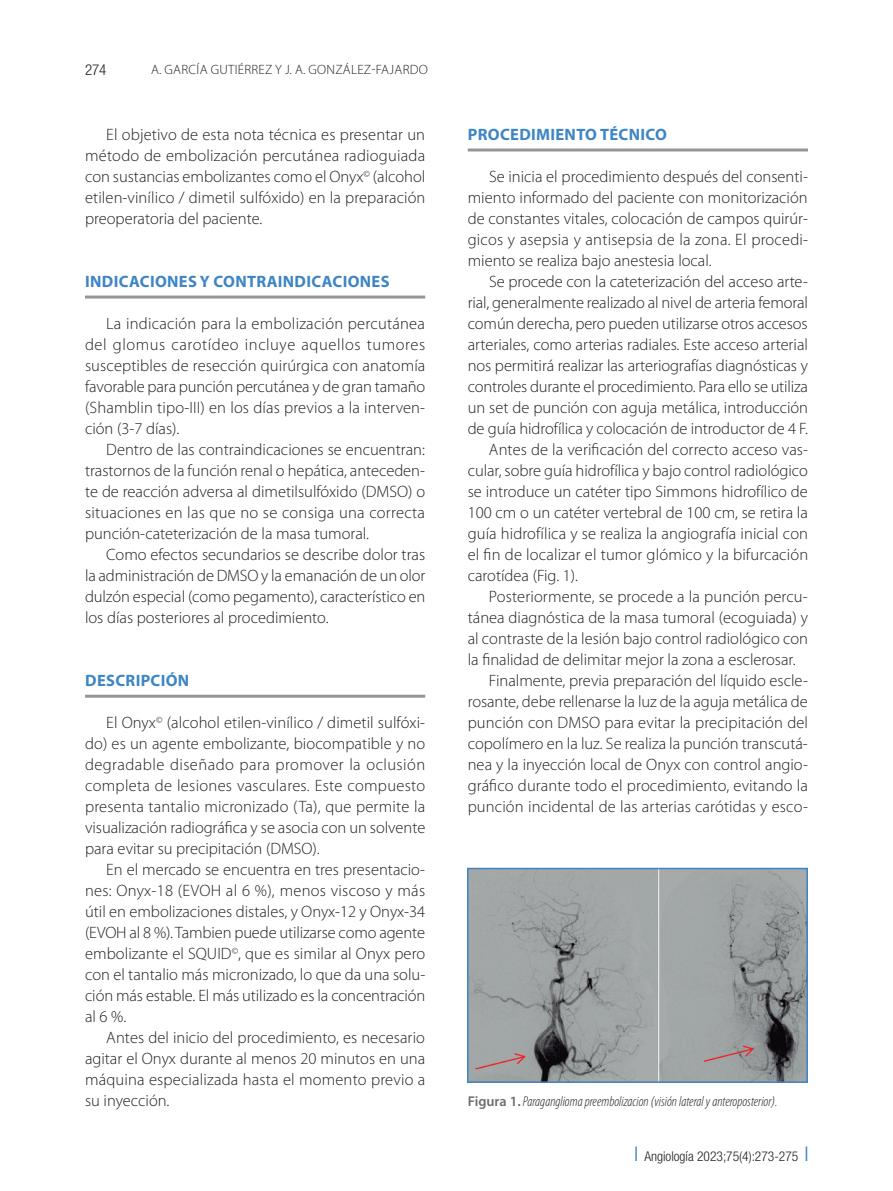
<style>
.page{position:relative;width:893px;height:1191px;background:#fff}
.page>*{position:absolute;margin:0;border:0;box-sizing:border-box;transform-origin:0 0}
.t1{font:300 16.5px/21px "Myriad Pro";color:#231f20;text-align:justify}
.t2{font:700 16.5px "Myriad Pro";letter-spacing:.02em;color:#3e85c5}
.t3{font:300 condensed 15px "Helvetica Neue LT Std";color:#231f20}
.t4{font:italic 300 condensed 14.25px "Myriad Pro";color:#231f20}
.t5{font:300 13.5px "Myriad Pro";letter-spacing:.02em;color:#231f20}
.t6{font:300 condensed 13.5px "Helvetica Neue LT Std";color:#231f20}
.s1{font-weight:600;font-style:normal;font-stretch:normal;color:#6c6d70}
.s2{color:#3e85c5}
</style>
<div class="page">
<hr style="left:85px;top:295px;width:340px;height:3px;background:#939598">
<hr style="left:85px;top:694px;width:340px;height:3px;background:#939598">
<hr style="left:468px;top:148px;width:340px;height:3px;background:#939598">
<img style="left:470px;top:870px;width:335px;height:209px">
<div style="left:467px;top:867px;width:341px;height:215px;border:2px solid #3e85c5"></div>
<p class="t3" style="left:85px;top:61px;width:23px">274</p>
<p class="t5" style="left:151px;top:62px;width:278px">A. GARCÍA GUTIÉRREZ Y J. A. GONZÁLEZ-FAJARDO</p>
<p class="t1" style="left:85px;top:124px;width:342px;text-indent:21px">El objetivo de esta nota técnica es presentar un método de embolización percutánea radioguiada con sustancias embolizantes como el Onyx<sup>©</sup> (alcohol etilen-vinílico / dimetil sulfóxido) en la preparación preoperatoria del paciente.</p>
<p class="t2" style="left:85px;top:272px;width:306px">INDICACIONES Y CONTRAINDICACIONES</p>
<p class="t1" style="left:85px;top:313px;width:342px;text-indent:21px">La indicación para la embolización percutánea del glomus carotídeo incluye aquellos tumores susceptibles de resección quirúrgica con anatomía favorable para punción percutánea y de gran tamaño (Shamblin tipo-III) en los días previos a la interven&shy;ción (3-7 días).</p>
<p class="t1" style="left:85px;top:439px;width:342px;text-indent:21px">Dentro de las contraindicaciones se encuentran: trastornos de la función renal o hepática, anteceden&shy;te de reacción adversa al dimetilsulfóxido (DMSO) o situaciones en las que no se consiga una correcta punción-cateterización de la masa tumoral.</p>
<p class="t1" style="left:85px;top:544px;width:342px;text-indent:21px">Como efectos secundarios se describe dolor tras la administración de DMSO y la emanación de un olor dulzón especial (como pegamento), característico en los días posteriores al procedimiento.</p>
<p class="t2" style="left:85px;top:671px;width:106px">DESCRIPCIÓN</p>
<p class="t1" style="left:85px;top:712px;width:342px;text-indent:21px">El Onyx<sup>©</sup> (alcohol etilen-vinílico / dimetil sulfóxi&shy;do) es un agente embolizante, biocompatible y no degradable diseñado para promover la oclusión completa de lesiones vasculares. Este compuesto presenta tantalio micronizado (Ta), que permite la visualización radiográfica y se asocia con un solvente para evitar su precipitación (DMSO).</p>
<p class="t1" style="left:85px;top:859px;width:342px;text-indent:21px">En el mercado se encuentra en tres presentacio&shy;nes: Onyx-18 (EVOH al 6 %), menos viscoso y más útil en embolizaciones distales, y Onyx-12 y Onyx-34 (EVOH al 8 %). Tambien puede utilizarse como agente embolizante el SQUID<sup>©</sup>, que es similar al Onyx pero con el tantalio más micronizado, lo que da una solu&shy;ción más estable. El más utilizado es la concentración al 6 %.</p>
<p class="t1" style="left:85px;top:1027px;width:342px;text-indent:21px">Antes del inicio del procedimiento, es necesario agitar el Onyx durante al menos 20 minutos en una máquina especializada hasta el momento previo a su inyección.</p>
<p class="t2" style="left:468px;top:125px;width:201px">PROCEDIMIENTO TÉCNICO</p>
<p class="t1" style="left:468px;top:166px;width:342px;text-indent:21px">Se inicia el procedimiento después del consenti&shy;miento informado del paciente con monitorización de constantes vitales, colocación de campos quirúr&shy;gicos y asepsia y antisepsia de la zona. El procedi&shy;miento se realiza bajo anestesia local.</p>
<p class="t1" style="left:489px;top:271px;width:320px">Se procede con la cateterización del acceso arte-</p>
<p class="t1" style="left:468px;top:292px;width:342px">rial, generalmente realizado al nivel de arteria femoral</p>
<p class="t1" style="left:468px;top:313px;width:341px">común derecha, pero pueden utilizarse otros accesos</p>
<p class="t1" style="left:468px;top:334px;width:342px">arteriales, como arterias radiales. Este acceso arterial</p>
<p class="t1" style="left:468px;top:355px;width:342px">nos permitirá realizar las arteriografías diagnósticas y</p>
<p class="t1" style="left:468px;top:376px;width:342px">controles durante el procedimiento. Para ello se utiliza</p>
<p class="t1" style="left:468px;top:397px;width:342px">un set de punción con aguja metálica, introducción</p>
<p class="t1" style="left:468px;top:418px;width:342px">de guía hidrofílica y colocación de introductor de 4 F.</p>
<p class="t1" style="left:489px;top:439px;width:321px">Antes de la verificación del correcto acceso vas-</p>
<p class="t1" style="left:468px;top:460px;width:342px">cular, sobre guía hidrofílica y bajo control radiológico</p>
<p class="t1" style="left:468px;top:481px;width:342px">se introduce un catéter tipo Simmons hidrofílico de</p>
<p class="t1" style="left:468px;top:502px;width:342px">100 cm o un catéter vertebral de 100 cm, se retira la</p>
<p class="t1" style="left:468px;top:523px;width:342px">guía hidrofílica y se realiza la angiografía inicial con</p>
<p class="t1" style="left:468px;top:544px;width:342px">el fin de localizar el tumor glómico y la bifurcación</p>
<p class="t1" style="left:468px;top:565px;width:112px">carotídea (Fig. 1).</p>
<p class="t1" style="left:489px;top:586px;width:320px">Posteriormente, se procede a la punción percu-</p>
<p class="t1" style="left:468px;top:607px;width:342px">tánea diagnóstica de la masa tumoral (ecoguiada) y</p>
<p class="t1" style="left:468px;top:628px;width:342px">al contraste de la lesión bajo control radiológico con</p>
<p class="t1" style="left:468px;top:649px;width:329px">la finalidad de delimitar mejor la zona a esclerosar.</p>
<p class="t1" style="left:489px;top:670px;width:320px">Finalmente, previa preparación del líquido escle-</p>
<p class="t1" style="left:468px;top:691px;width:342px">rosante, debe rellenarse la luz de la aguja metálica de</p>
<p class="t1" style="left:468px;top:712px;width:342px">punción con DMSO para evitar la precipitación del</p>
<p class="t1" style="left:468px;top:733px;width:342px">copolímero en la luz. Se realiza la punción transcutá-</p>
<p class="t1" style="left:468px;top:754px;width:342px">nea y la inyección local de Onyx con control angio-</p>
<p class="t1" style="left:468px;top:775px;width:342px">gráfico durante todo el procedimiento, evitando la</p>
<p class="t1" style="left:468px;top:796px;width:342px">punción incidental de las arterias carótidas y esco-</p>
<p class="t4" style="left:468px;top:1094px;width:311px"><span class="s1">Figura 1.</span> Paraganglioma preembolizacion (visión lateral y anteroposterior).</p>
<p class="t6" style="left:635px;top:1148px;width:175px"><span class="s2">❘</span> Angiología 2023;75(4):273-275 <span class="s2">❘</span></p>
</div>
